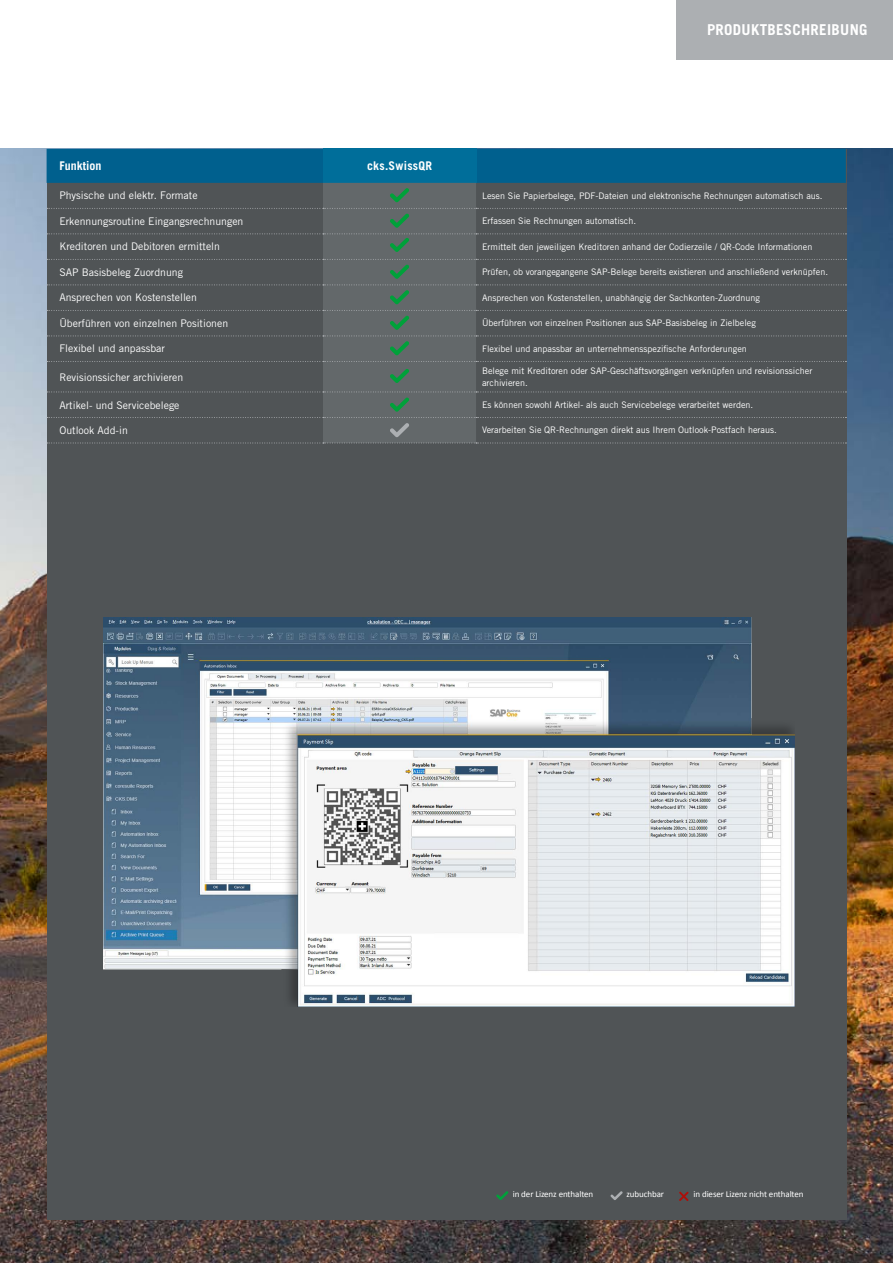
<style>
.page{position:relative;width:893px;height:1263px;background:#fff}
.page>*{position:absolute;margin:0;border:0;box-sizing:border-box;transform-origin:0 0}
.t1{font:700 15px "Trade Gothic LT Pro";letter-spacing:.02em;color:#fff}
.t2{font:700 12px "Trade Gothic LT Pro";letter-spacing:.02em;color:#fff}
.t3{font:700 12px "Trade Gothic LT Pro";color:#fff}
.t4{font:10.5px "Trade Gothic LT Pro";color:#fff}
.t5{font:9px/12px "Trade Gothic LT Pro";color:#fff}
.t6{font:9px "Calibri";letter-spacing:-.01em;color:#fff}
</style>
<div class="page">
<img style="left:0;top:149px;width:893px;height:1114px">
<div style="left:676px;top:0;width:217px;height:60px;background:#acafb2"></div>
<div style="left:47px;top:149px;width:799px;height:1070px;background:#505456"></div>
<svg style="left:47px;top:149px;width:799px;height:295px"></svg>
<svg style="left:496px;top:1191px;width:12px;height:9px"></svg>
<svg style="left:611px;top:1191px;width:12px;height:9px"></svg>
<svg style="left:679px;top:1192px;width:9px;height:9px"></svg>
<img style="left:103px;top:617px;width:692px;height:389px">
<h1 class="t1" style="left:707px;top:21px;width:162px">PRODUKTBESCHREIBUNG</h1>
<h2 class="t3" style="left:59px;top:159px;width:43px">Funktion</h2>
<h2 class="t2" style="left:367px;top:159px;width:67px">cks.SwissQR</h2>
<p class="t4" style="left:59px;top:189px;width:140px">Physische und elektr. Formate</p>
<p class="t5" style="left:482px;top:190px;width:342px">Lesen Sie Papierbelege, PDF-Dateien und elektronische Rechnungen automatisch aus.</p>
<p class="t4" style="left:59px;top:215px;width:186px">Erkennungsroutine Eingangsrechnungen</p>
<p class="t5" style="left:482px;top:215px;width:155px">Erfassen Sie Rechnungen automatisch.</p>
<p class="t4" style="left:59px;top:240px;width:162px">Kreditoren und Debitoren ermitteln</p>
<p class="t5" style="left:482px;top:241px;width:332px">Ermittelt den jeweiligen Kreditoren anhand der Codierzeile / QR-Code Informationen</p>
<p class="t4" style="left:59px;top:266px;width:125px">SAP Basisbeleg Zuordnung</p>
<p class="t5" style="left:482px;top:266px;width:347px">Prüfen, ob vorangegangene SAP-Belege bereits existieren und anschließend verknüpfen.</p>
<p class="t4" style="left:59px;top:291px;width:139px">Ansprechen von Kostenstellen</p>
<p class="t5" style="left:482px;top:292px;width:280px">Ansprechen von Kostenstellen, unabhängig der Sachkonten-Zuordnung</p>
<p class="t4" style="left:59px;top:317px;width:170px">Überführen von einzelnen Positionen</p>
<p class="t5" style="left:482px;top:317px;width:275px">Überführen von einzelnen Positionen aus SAP-Basisbeleg in Zielbeleg</p>
<p class="t4" style="left:59px;top:342px;width:107px">Flexibel und anpassbar</p>
<p class="t5" style="left:482px;top:343px;width:266px">Flexibel und anpassbar an unternehmensspezifische Anforderungen</p>
<p class="t4" style="left:59px;top:370px;width:125px">Revisionssicher archivieren</p>
<p class="t5" style="left:482px;top:365px;width:332px">Belege mit Kreditoren oder SAP-Geschäftsvorgängen verknüpfen und revisionssicher archivieren.</p>
<p class="t4" style="left:59px;top:398px;width:122px">Artikel- und Servicebelege</p>
<p class="t5" style="left:482px;top:399px;width:273px">Es können sowohl Artikel- als auch Servicebelege verarbeitet werden.</p>
<p class="t4" style="left:59px;top:424px;width:70px">Outlook Add-in</p>
<p class="t5" style="left:482px;top:424px;width:296px">Verarbeiten Sie QR-Rechnungen direkt aus Ihrem Outlook-Postfach heraus.</p>
<p class="t6" style="left:513px;top:1191px;width:82px">in der Lizenz enthalten</p>
<p class="t6" style="left:626px;top:1191px;width:39px">zubuchbar</p>
<p class="t6" style="left:693px;top:1191px;width:112px">in dieser Lizenz nicht enthalten</p>
</div>
